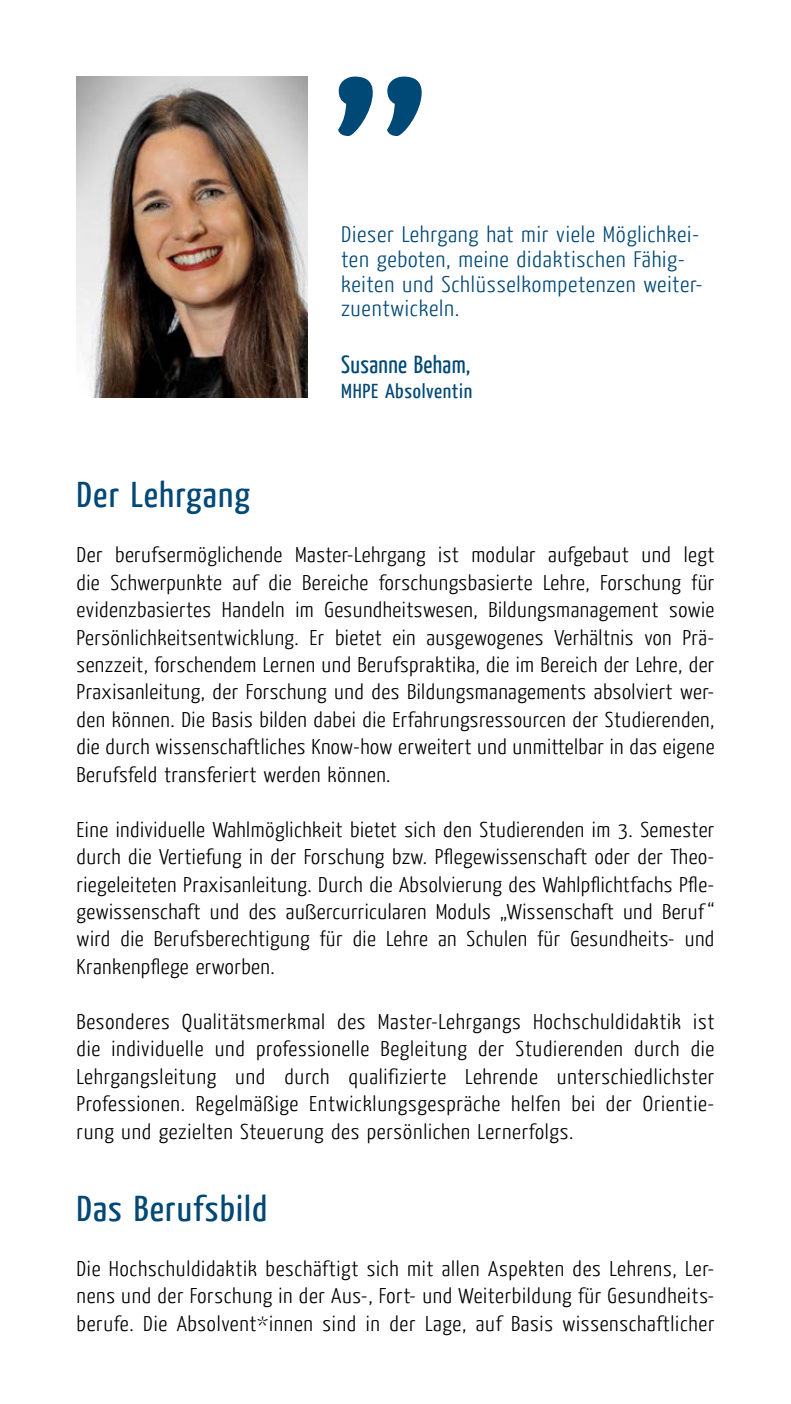
<style>
.page{position:relative;width:791px;height:1404px;background:#fff}
.page>*{position:absolute;margin:0;border:0;box-sizing:border-box;transform-origin:0 0}
.H2_-_Zwischentitel{font:36px "Yanone Kaffeesatz";letter-spacing:.03em;color:#004876;scale:1.1 1}
.t1{font:24.75px "Yanone Kaffeesatz";letter-spacing:.015em;color:#004876}
.t2{font:300 22.5px/24.8px "Yanone Kaffeesatz";letter-spacing:.03em;color:#004876;scale:1.1 1}
.p_-_Fließtext{font:300 21.38px/27.4px "Yanone Kaffeesatz";letter-spacing:.02em;color:#000;text-align:justify;scale:1.1 1}
.t3{font:20.25px "Yanone Kaffeesatz";letter-spacing:.03em;color:#004876;scale:1.1 1}
</style>
<div class="page">
<img style="left:77px;top:77px;width:230px;height:321px">
<svg style="left:338px;top:77px;width:84px;height:59px"></svg>
<p class="t2" style="left:341px;top:221px;width:328px">Dieser Lehrgang hat mir viele Möglichkei&shy;ten geboten, meine didaktischen Fähig&shy;keiten und Schlüsselkompetenzen weiter&shy;zuentwickeln.</p>
<p class="t1" style="left:341px;top:348px;width:131px">Susanne Beham,</p>
<p class="t3" style="left:341px;top:377px;width:121px">MHPE Absolventin</p>
<h2 class="H2_-_Zwischentitel" style="left:77px;top:471px;width:159px">Der Lehrgang</h2>
<p class="p_-_Fließtext" style="left:77px;top:540px;width:581px">Der berufsermöglichende Master-Lehrgang ist modular aufgebaut und legt die Schwerpunkte auf die Bereiche forschungsbasierte Lehre, Forschung für evidenzbasiertes Handeln im Gesundheitswesen, Bildungsmanagement sowie Persönlichkeitsentwicklung. Er bietet ein ausgewogenes Verhältnis von Prä&shy;senzzeit, forschendem Lernen und Berufspraktika, die im Bereich der Lehre, der Praxisanleitung, der Forschung und des Bildungsmanagements absolviert wer&shy;den können. Die Basis bilden dabei die Erfahrungsressourcen der Studierenden, die durch wissenschaftliches Know-how erweitert und unmittelbar in das eigene Berufsfeld transferiert werden können.</p>
<p class="p_-_Fließtext" style="left:77px;top:814px;width:581px">Eine individuelle Wahlmöglichkeit bietet sich den Studierenden im 3. -Semester durch die Vertiefung in der Forschung bzw. Pflegewissenschaft oder der Theo&shy;riegeleiteten Praxisanleitung. Durch die Absolvierung des Wahlpflichtfachs Pfle&shy;gewissenschaft und des außercurricularen Moduls „Wissenschaft und Beruf “ wird die Berufsberechtigung für die Lehre an Schulen für Gesundheits- und Krankenpflege erworben.</p>
<p class="p_-_Fließtext" style="left:77px;top:1006px;width:581px">Besonderes Qualitätsmerkmal des Master-Lehrgangs Hochschuldidaktik ist die individuelle und professionelle Begleitung der Studierenden durch die Lehrgangsleitung und durch qualifizierte Lehrende unterschiedlichster Professionen. Regelmäßige Entwicklungsgespräche helfen bei der Orientie&shy;rung und gezielten Steuerung des persönlichen Lernerfolgs.</p>
<h2 class="H2_-_Zwischentitel" style="left:77px;top:1185px;width:175px">Das Berufsbild</h2>
<p class="p_-_Fließtext" style="left:77px;top:1253px;width:581px">Die Hochschuldidaktik beschäftigt sich mit allen Aspekten des Lehrens, Ler&shy;nens und der Forschung in der Aus-, Fort- und Weiterbildung für Gesundheits&shy;berufe. Die Absolvent*innen sind in der Lage, auf Basis wissenschaftlicher</p>
</div>
